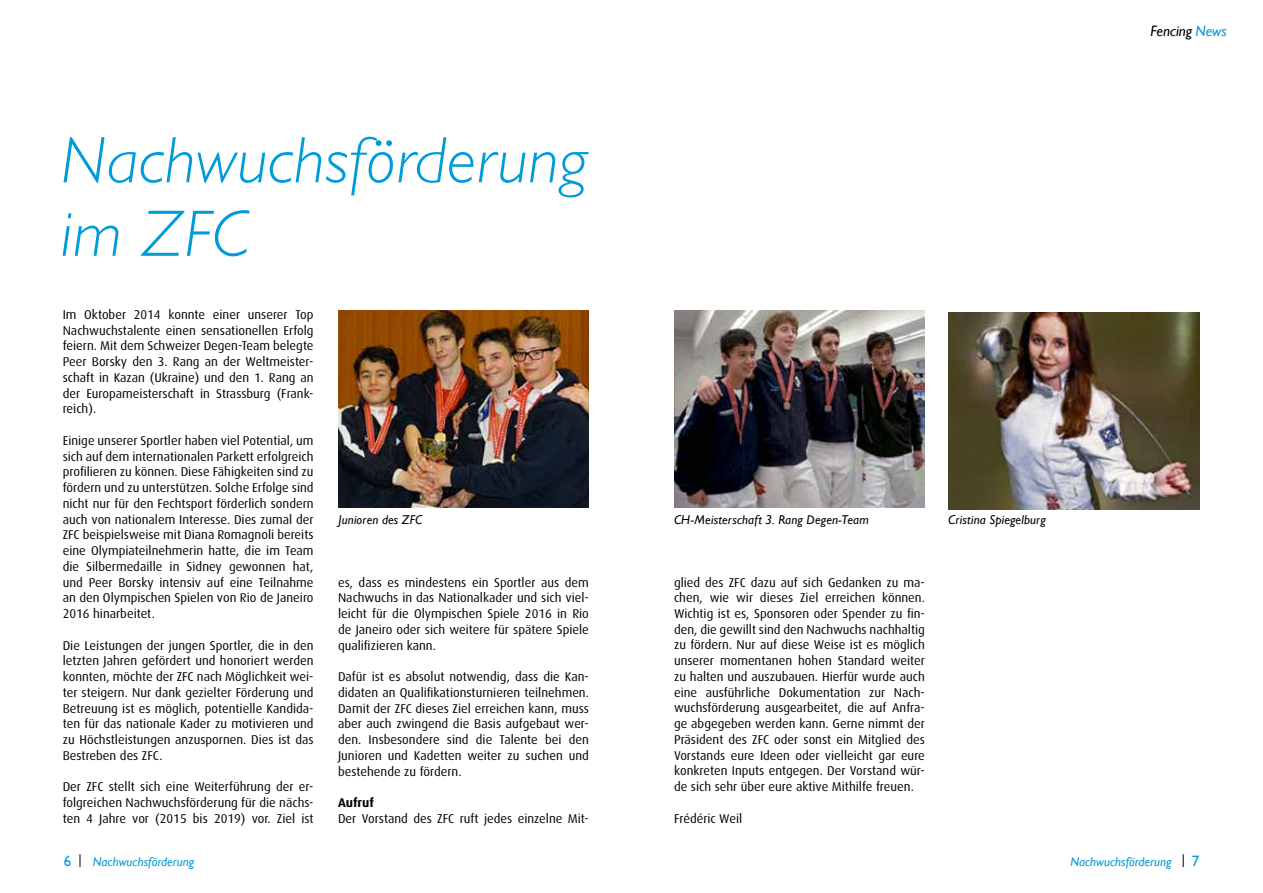
<style>
.page{position:relative;width:1263px;height:893px;background:#fff}
.page>*{position:absolute;margin:0;border:0;box-sizing:border-box;transform-origin:0 0}
.t1{font:italic 300 66px/73.5px "Gill Sans";letter-spacing:.01em;color:#009bd9}
.t2{font:italic 15px "Gill Sans";color:#000}
.t3{font:15px "Gill Sans";color:#009bd9}
.t4{font:12.75px/15.8px "Dax";color:#000;text-align:justify}
.t5{font:italic 12.75px "Gill Sans";letter-spacing:.015em;color:#000}
.t6{font:italic 12.75px "Gill Sans";color:#009bd9}
.t7{font:700 12.75px "Dax";color:#000}
.s1{color:#009bd9}
</style>
<div class="page">
<svg style="left:1183px;top:854px;width:1px;height:13px"></svg>
<svg style="left:80px;top:854px;width:1px;height:13px"></svg>
<img style="left:674px;top:310px;width:250px;height:198px">
<img style="left:338px;top:310px;width:251px;height:198px">
<img style="left:948px;top:313px;width:251px;height:196px">
<h1 class="t1" style="left:61px;top:124px;width:528px">Nachwuchsförderung im ZFC</h1>
<p class="t4" style="left:63px;top:307px;width:252px">Im Oktober 2014 konnte einer unserer Top Nachwuchstalente einen sensationellen Erfolg feiern. Mit dem Schweizer Degen-Team belegte Peer Borsky den 3. Rang an der Weltmeister&shy;schaft in Kazan (Ukraine) und den 1. Rang an der Europameisterschaft in Strassburg (Frank&shy;reich).</p>
<p class="t4" style="left:63px;top:433px;width:252px">Einige unserer Sportler haben viel Potential, um sich auf dem internationalen Parkett erfolgreich profilieren zu können. Diese Fähigkeiten sind zu fördern und zu unterstützen. Solche Erfolge sind nicht nur für den Fechtsport förderlich sondern auch von nationalem Interesse. Dies zumal der ZFC beispielsweise mit Diana Romagnoli bereits eine Olympiateilnehmerin hatte, die im Team die Silbermedaille in Sidney gewonnen hat, und Peer Borsky intensiv auf eine Teilnahme an den Olympischen Spielen von Rio de Janeiro 2016 hinarbeitet.</p>
<p class="t4" style="left:63px;top:637px;width:252px">Die Leistungen der jungen Sportler, die in den letzten Jahren gefördert und honoriert werden konnten, möchte der ZFC nach Möglichkeit wei&shy;ter steigern. Nur dank gezielter Förderung und Betreuung ist es möglich, potentielle Kandida&shy;ten für das nationale Kader zu motivieren und zu Höchstleistungen anzuspornen. Dies ist das Bestreben des ZFC.</p>
<p class="t4" style="left:63px;top:779px;width:252px">Der ZFC stellt sich eine Weiterführung der er&shy;folgreichen Nachwuchsförderung für die nächs&shy;ten 4 Jahre vor (2015 bis 2019) vor. Ziel ist</p>
<p class="t5" style="left:338px;top:512px;width:85px">Junioren des ZFC</p>
<p class="t5" style="left:674px;top:512px;width:196px">CH-Meisterschaft 3. Rang Degen-Team</p>
<p class="t5" style="left:948px;top:512px;width:99px">Cristina Spiegelburg</p>
<p class="t4" style="left:338px;top:574px;width:252px">es, dass es mindestens ein Sportler aus dem Nachwuchs in das Nationalkader und sich viel&shy;leicht für die Olympischen Spiele 2016 in Rio de Janeiro oder sich weitere für spätere Spiele qualifizieren kann.</p>
<p class="t4" style="left:338px;top:669px;width:252px">Dafür ist es absolut notwendig, dass die Kan&shy;didaten an Qualifikationsturnieren teilnehmen.<br>Damit der ZFC dieses Ziel erreichen kann, muss aber auch zwingend die Basis aufgebaut wer&shy;den. Insbesondere sind die Talente bei den Junioren und Kadetten weiter zu suchen und bestehende zu fördern.</p>
<p class="t7" style="left:338px;top:795px;width:37px">Aufruf</p>
<p class="t4" style="left:338px;top:811px;width:252px">Der Vorstand des ZFC ruft jedes einzelne Mit-</p>
<p class="t4" style="left:674px;top:574px;width:252px">glied des ZFC dazu auf sich Gedanken zu ma&shy;chen, wie wir dieses Ziel erreichen können.<br>Wichtig ist es, Sponsoren oder Spender zu fin&shy;den, die gewillt sind den Nachwuchs nachhaltig zu fördern. Nur auf diese Weise ist es möglich unserer momentanen hohen Standard weiter zu halten und auszubauen. Hierfür wurde auch eine ausführliche Dokumentation zur Nach&shy;wuchsförderung ausgearbeitet, die auf Anfra&shy;ge abgegeben werden kann. Gerne nimmt der Präsident des ZFC oder sonst ein Mitglied des Vorstands eure Ideen oder vielleicht gar eure konkreten Inputs entgegen. Der Vorstand wür&shy;de sich sehr über eure aktive Mithilfe freuen.</p>
<p class="t4" style="left:674px;top:810px;width:70px">Frédéric Weil</p>
<p class="t2" style="left:1150px;top:22px;width:78px">Fencing <span class="s1">News</span></p>
<p class="t3" style="left:64px;top:852px;width:9px">6</p>
<p class="t6" style="left:93px;top:854px;width:103px">Nachwuchsförderung</p>
<p class="t6" style="left:1070px;top:854px;width:103px">Nachwuchsförderung</p>
<p class="t3" style="left:1192px;top:852px;width:9px">7</p>
</div>
